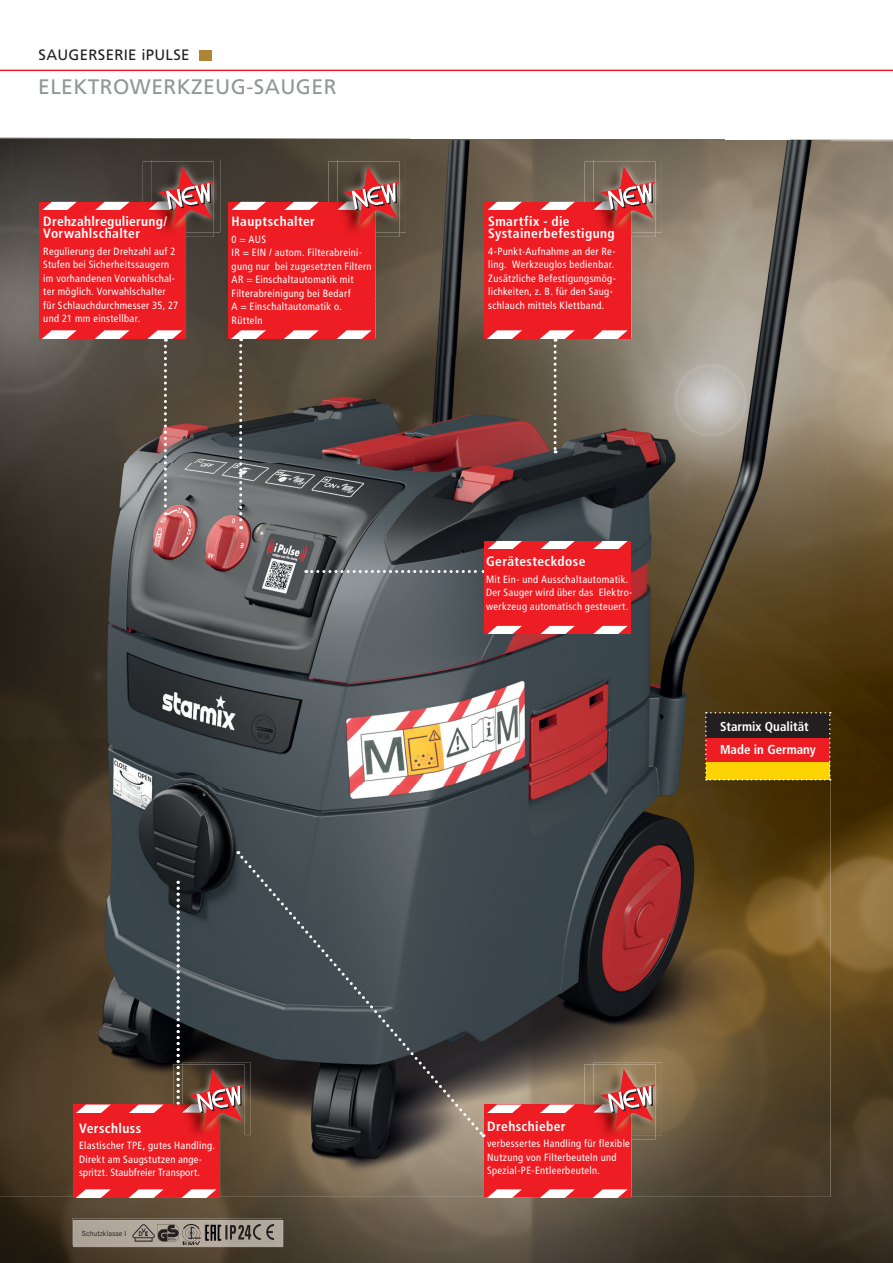
<style>
.page{position:relative;width:893px;height:1263px;background:#fff}
.page>*{position:absolute;margin:0;border:0;box-sizing:border-box;transform-origin:0 0}
.t1{font:21px "Frutiger";letter-spacing:.02em;color:#939598}
.t2{font:15px "Frutiger";letter-spacing:.02em;color:#231f20}
.t3{font:700 condensed 13.5px/12.8px "Frutiger";letter-spacing:.025em;color:#fff}
.t4{font:700 condensed 12.9px/23.2px "Frutiger";color:#fff}
.t5{font:condensed 10.5px/13.5px "Frutiger";letter-spacing:.03em;color:#fff}
.t6{font:7.65px "Corporate S";color:#231f20}
</style>
<div class="page">
<hr style="left:0;top:70px;width:893px;height:1px;background:#ee1b2b">
<div style="left:200px;top:50px;width:12px;height:10px;background:#af8435"></div>
<img style="left:788px;top:139px;width:105px;height:1124px">
<img style="left:0;top:1197px;width:788px;height:66px">
<img style="left:0;top:138px;width:790px;height:2px">
<img style="left:72px;top:1218px;width:210px;height:27px">
<img style="left:0;top:784px;width:103px;height:413px">
<img style="left:208px;top:784px;width:311px;height:413px">
<img style="left:623px;top:780px;width:207px;height:417px">
<img style="left:103px;top:784px;width:105px;height:321px">
<img style="left:519px;top:784px;width:104px;height:321px">
<img style="left:725px;top:140px;width:105px;height:572px">
<img style="left:0;top:302px;width:413px;height:482px">
<img style="left:413px;top:356px;width:312px;height:428px">
<img style="left:413px;top:140px;width:104px;height:216px">
<img style="left:517px;top:302px;width:208px;height:54px">
<img style="left:0;top:140px;width:51px;height:162px">
<div style="left:156px;top:140px;width:102px;height:162px;background:#423b32"></div>
<img style="left:363px;top:140px;width:51px;height:162px">
<img style="left:622px;top:140px;width:103px;height:162px">
<img style="left:51px;top:140px;width:105px;height:62px">
<img style="left:258px;top:140px;width:105px;height:62px">
<img style="left:517px;top:140px;width:105px;height:62px">
<div style="left:229px;top:202px;width:146px;height:136px;background:#ee1d23"></div>
<svg style="left:231px;top:202px;width:35px;height:8px"></svg>
<svg style="left:284px;top:202px;width:35px;height:8px"></svg>
<svg style="left:338px;top:330px;width:34px;height:8px"></svg>
<svg style="left:285px;top:330px;width:34px;height:8px"></svg>
<img style="left:329px;top:162px;width:70px;height:75px">
<img style="left:329px;top:202px;width:46px;height:35px">
<img style="left:338px;top:160px;width:68px;height:72px">
<img style="left:338px;top:162px;width:61px;height:70px">
<img style="left:338px;top:226px;width:37px;height:6px">
<svg style="left:334px;top:166px;width:65px;height:60px"></svg>
<svg style="left:229px;top:330px;width:37px;height:199px;background:#675f5a"></svg>
<div style="left:73px;top:1105px;width:147px;height:92px;background:#ee1d23"></div>
<svg style="left:73px;top:1104px;width:38px;height:8px"></svg>
<svg style="left:126px;top:1104px;width:38px;height:8px"></svg>
<svg style="left:77px;top:1189px;width:34px;height:8px"></svg>
<svg style="left:182px;top:1189px;width:34px;height:8px"></svg>
<svg style="left:130px;top:1189px;width:34px;height:8px"></svg>
<img style="left:173px;top:1064px;width:4px;height:41px">
<img style="left:220px;top:1135px;width:24px;height:4px">
<img style="left:220px;top:1129px;width:18px;height:6px">
<img style="left:190px;top:1129px;width:22px;height:6px">
<svg style="left:177px;top:881px;width:61px;height:248px;background:#504244"></svg>
<div style="left:485px;top:1105px;width:146px;height:92px;background:#ee1d23"></div>
<svg style="left:485px;top:1104px;width:37px;height:8px"></svg>
<svg style="left:537px;top:1104px;width:38px;height:8px"></svg>
<svg style="left:488px;top:1189px;width:34px;height:8px"></svg>
<svg style="left:594px;top:1189px;width:34px;height:8px"></svg>
<svg style="left:541px;top:1189px;width:34px;height:8px"></svg>
<img style="left:584px;top:1064px;width:71px;height:75px">
<img style="left:584px;top:1105px;width:47px;height:34px">
<img style="left:593px;top:1063px;width:69px;height:72px">
<img style="left:593px;top:1064px;width:62px;height:71px">
<img style="left:593px;top:1129px;width:38px;height:6px">
<img style="left:590px;top:1068px;width:65px;height:61px">
<svg style="left:238px;top:853px;width:247px;height:284px;background:#444a4c"></svg>
<div style="left:39px;top:202px;width:147px;height:136px;background:#ee1d23"></div>
<svg style="left:42px;top:202px;width:35px;height:8px"></svg>
<svg style="left:95px;top:202px;width:35px;height:8px"></svg>
<svg style="left:43px;top:330px;width:34px;height:8px"></svg>
<svg style="left:145px;top:330px;width:37px;height:185px;background:#766863"></svg>
<svg style="left:96px;top:330px;width:34px;height:8px"></svg>
<img style="left:143px;top:162px;width:71px;height:75px">
<img style="left:143px;top:202px;width:43px;height:35px">
<img style="left:152px;top:160px;width:68px;height:72px">
<img style="left:152px;top:162px;width:62px;height:70px">
<img style="left:152px;top:226px;width:34px;height:6px">
<svg style="left:145px;top:166px;width:69px;height:60px"></svg>
<div style="left:485px;top:202px;width:146px;height:136px;background:#ee1d23"></div>
<svg style="left:487px;top:202px;width:35px;height:8px"></svg>
<svg style="left:540px;top:202px;width:35px;height:8px"></svg>
<svg style="left:488px;top:330px;width:34px;height:8px"></svg>
<svg style="left:594px;top:330px;width:34px;height:8px"></svg>
<svg style="left:537px;top:330px;width:38px;height:123px;background:#746355"></svg>
<img style="left:584px;top:162px;width:71px;height:75px">
<img style="left:584px;top:202px;width:47px;height:35px">
<img style="left:593px;top:160px;width:69px;height:72px">
<img style="left:593px;top:162px;width:62px;height:70px">
<img style="left:593px;top:226px;width:38px;height:6px">
<svg style="left:590px;top:166px;width:65px;height:60px"></svg>
<svg style="left:306px;top:570px;width:178px;height:3px"></svg>
<div style="left:485px;top:541px;width:146px;height:93px;background:#ee1d23"></div>
<svg style="left:487px;top:541px;width:35px;height:8px"></svg>
<svg style="left:593px;top:541px;width:35px;height:8px"></svg>
<svg style="left:540px;top:541px;width:35px;height:8px"></svg>
<svg style="left:487px;top:626px;width:35px;height:8px"></svg>
<svg style="left:593px;top:626px;width:35px;height:8px"></svg>
<svg style="left:540px;top:626px;width:35px;height:8px"></svg>
<svg style="left:705px;top:712px;width:126px;height:68px;background:#a5501d"></svg>
<img style="left:73px;top:1220px;width:210px;height:27px">
<img style="left:73px;top:1220px;width:209px;height:25px">
<img style="left:132px;top:1222px;width:22px;height:18px">
<img style="left:182px;top:1222px;width:17px;height:21px">
<img style="left:223px;top:1222px;width:27px;height:15px">
<img style="left:156px;top:1222px;width:22px;height:17px">
<img style="left:253px;top:1222px;width:19px;height:15px">
<img style="left:81px;top:1228px;width:44px;height:5px">
<img style="left:133px;top:1225px;width:22px;height:17px">
<img style="left:183px;top:1225px;width:17px;height:20px">
<img style="left:224px;top:1224px;width:27px;height:15px">
<img style="left:157px;top:1225px;width:22px;height:17px">
<img style="left:254px;top:1225px;width:20px;height:14px">
<svg style="left:204px;top:1223px;width:17px;height:18px"></svg>
<h2 class="t2" style="left:39px;top:46px;width:152px">SAUGERSERIE iPULSE</h2>
<h1 class="t1" style="left:38px;top:74px;width:300px">ELEKTROWERKZEUG-SAUGER</h1>
<p class="t3" style="left:43px;top:215px;width:125px">Drehzahlregulierung/<br>Vorwahlschalter</p>
<p class="t5" style="left:43px;top:245px;width:136px">Regulierung der Drehzahl auf 2<br>Stufen bei Sicherheitssaugern im vorhandenen Vorwahlschal&shy;ter möglich. Vorwahlschalter für Schlauchdurchmesser 35, 27 und 21 mm einstellbar.</p>
<p class="t3" style="left:232px;top:215px;width:85px">Hauptschalter</p>
<p class="t5" style="left:232px;top:233px;width:142px">0 = AUS<br>IR = EIN / autom. Filterabreini&shy;gung nur bei zugesetzten Filtern<br>AR = Einschaltautomatik mit<br>Filterabreinigung bei Bedarf<br>A = Einschaltautomatik o.<br>Rütteln</p>
<p class="t3" style="left:488px;top:215px;width:128px">Smartfix - die<br>Systainerbefestigung</p>
<p class="t5" style="left:488px;top:245px;width:129px">4-Punkt-Aufnahme an der Re&shy;ling. Werkzeuglos bedienbar.<br>Zusätzliche Befestigungsmög&shy;lichkeiten, z. B. für den Saug&shy;schlauch mittels Klettband.</p>
<p class="t3" style="left:486px;top:555px;width:101px">Gerätesteckdose</p>
<p class="t5" style="left:486px;top:572px;width:148px">Mit Ein- und Ausschaltautomatik.<br>Der Sauger wird über das Elektro&shy;werkzeug automatisch gesteuert.</p>
<p class="t4" style="left:720px;top:715px;width:97px">Starmix Qualität<br>Made in Germany</p>
<p class="t3" style="left:79px;top:1122px;width:64px">Verschluss</p>
<p class="t5" style="left:79px;top:1139px;width:138px">Elastischer TPE, gutes Handling.<br>Direkt am Saugstutzen ange&shy;spritzt. Staubfreier Transport.</p>
<p class="t6" style="left:81px;top:1226px;width:46px">Schutzklasse I</p>
<p class="t6" style="left:82px;top:1229px;width:46px">Schutzklasse I</p>
<p class="t3" style="left:487px;top:1119px;width:80px">Drehschieber</p>
<p class="t5" style="left:487px;top:1137px;width:144px">verbessertes Handling für flexible<br>Nutzung von Filterbeuteln und<br>Spezial-PE-Entleerbeuteln.</p>
</div>
